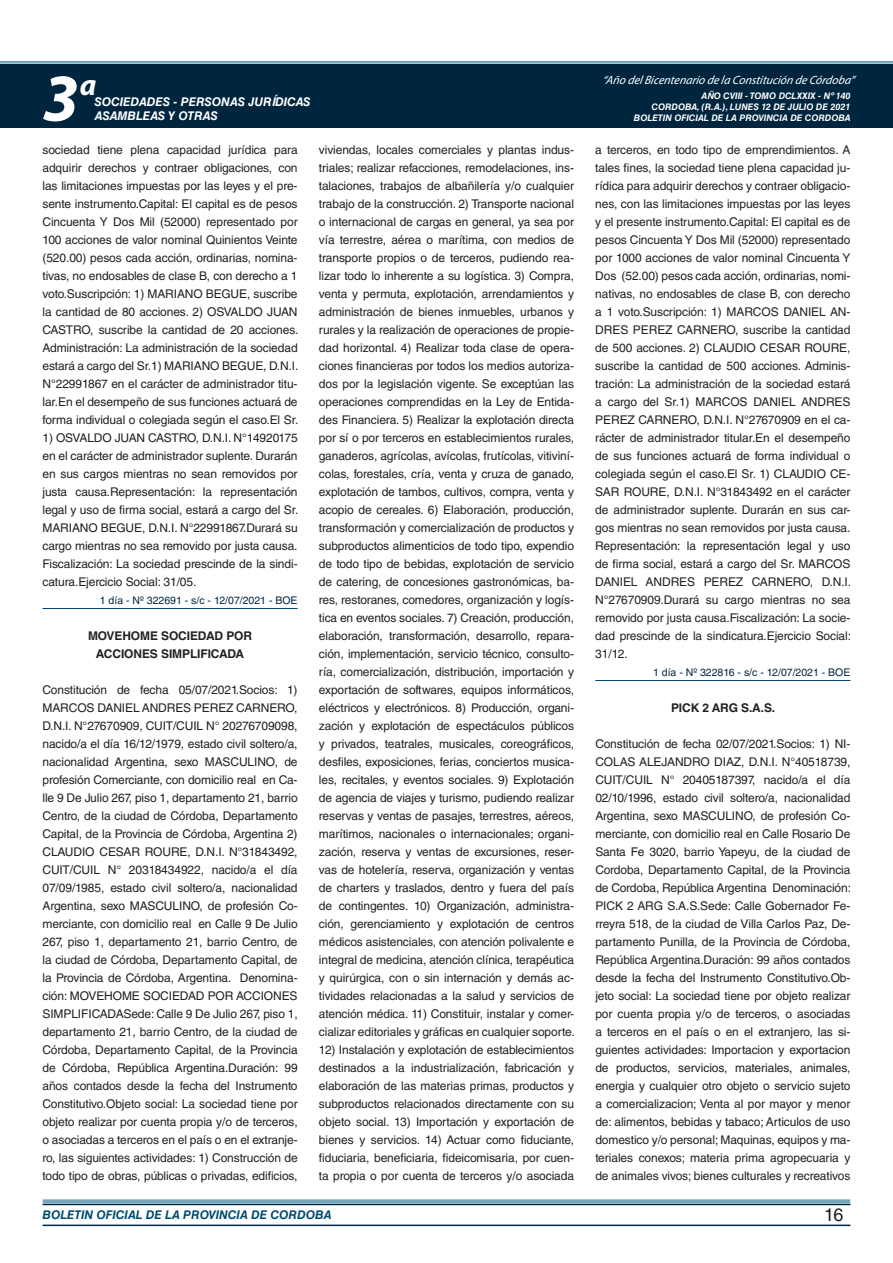
<style>
.page{position:relative;width:893px;height:1263px;background:#fff}
.page>*{position:absolute;margin:0;border:0;box-sizing:border-box;transform-origin:0 0}
.t1{font:italic 700 67.5px "Myriad Pro";color:#fff}
.t2{font:italic 700 30px "Myriad Pro";color:#fff}
.t3{font:18px "Helvetica LT Std";color:#231f20}
.t4{font:12px/18px "Helvetica LT Std";letter-spacing:-.01em;color:#231f20;text-align:justify}
.t5{font:700 12px/18px "Helvetica LT Std";letter-spacing:-.01em;color:#231f20;text-align:center}
.t6{font:italic 12px "Myriad Pro";color:#fff}
.t7{font:italic 700 12px "Helvetica LT Std";color:#fff}
.t8{font:italic 700 12px "Helvetica LT Std";color:#004b6c}
.t9{font:10.5px "Helvetica LT Std";color:#00263f}
.t10{font:italic 700 9px/10.8px "Helvetica LT Std";color:#fff;text-align:right}
</style>
<div class="page">
<div style="left:0;top:61px;width:893px;height:6px;background:#fff;opacity:.75"></div>
<div style="left:0;top:64px;width:893px;height:64px;background:#00263f"></div>
<hr style="left:43px;top:1224px;width:807px;height:2px;background:#00263f">
<div style="left:42px;top:1198px;width:809px;height:8px;background:#fff;opacity:.75"></div>
<hr style="left:43px;top:608px;width:255px;height:1px;background:#004b6c">
<hr style="left:595px;top:680px;width:255px;height:1px;background:#004b6c">
<h1 class="t1" style="left:43px;top:54px;width:38px">3</h1>
<h2 class="t2" style="left:80px;top:66px;width:18px">a</h2>
<p class="t7" style="left:95px;top:94px;width:217px">SOCIEDADES - PERSONAS JURÍDICAS</p>
<p class="t7" style="left:95px;top:109px;width:125px">ASAMBLEAS Y OTRAS</p>
<p class="t6" style="left:603px;top:72px;width:254px">“Año delBicentenario de la Constitución de Córdoba”</p>
<p class="t10" style="left:634px;top:91px;width:218px">AÑO CVIII - TOMO DCLXXIX - Nº 140<br>CORDOBA, (R.A.), LUNES 12 DE JULIO DE 2021<br>BOLETIN OFICIAL DE LA PROVINCIA DE CORDOBA</p>
<p class="t4" style="left:43px;top:141px;width:257px">sociedad tiene plena capacidad jurídica para adquirir derechos y contraer obligaciones, con las limitaciones impuestas por las leyes y el pre&shy;sente instrumento.Capital: El capital es de pesos Cincuenta Y Dos Mil (52000) representado por 100 acciones de valor nominal Quinientos Veinte (520.00) pesos cada acción, ordinarias, nomina&shy;tivas, no endosables de clase B, con derecho a 1 voto.Suscripción: 1) MARIANO BEGUE, suscribe la cantidad de 80 acciones. 2) OSVALDO JUAN CASTRO, suscribe la cantidad de 20 acciones.<br>Administración: La administración de la sociedad estará a cargo del Sr.1) MARIANO BEGUE, D.N.I.<br>N°22991867 en el carácter de administrador titu&shy;lar.En el desempeño de sus funciones actuará de forma individual o colegiada según el caso.El Sr.</p>
<p class="t4" style="left:43px;top:429px;width:257px">1) OSVALDO JUAN CASTRO, D.N.I. N°14920175 en el carácter de administrador suplente. Durarán en sus cargos mientras no sean removidos por justa causa.Representación: la representación legal y uso de firma social, estará a cargo del Sr.<br>MARIANO BEGUE, D.N.I. N°22991867.Durará su cargo mientras no sea removido por justa causa.<br>Fiscalización: La sociedad prescinde de la sindi&shy;catura.Ejercicio Social: 31/05.</p>
<p class="t9" style="left:100px;top:594px;width:199px">1 día - Nº 322691 - s/c - 12/07/2021 - BOE</p>
<p class="t5" style="left:88px;top:626px;width:166px">MOVEHOME SOCIEDAD POR<br>ACCIONES SIMPLIFICADA</p>
<p class="t4" style="left:43px;top:681px;width:257px">Constitución de fecha 05/07/2021.Socios: 1)<br>MARCOS DANIEL ANDRES PEREZ CARNERO, D.N.I. N°27670909, CUIT/CUIL N° 20276709098, nacido/a el día 16/12/1979, estado civil soltero/a, nacionalidad Argentina, sexo MASCULINO, de profesión Comerciante, con domicilio real en Ca&shy;lle 9 De Julio 267, piso 1, departamento 21, barrio Centro, de la ciudad de Córdoba, Departamento Capital, de la Provincia de Córdoba, Argentina 2)<br>CLAUDIO CESAR ROURE, D.N.I. N°31843492, CUIT/CUIL N° 20318434922, nacido/a el día 07/09/1985, estado civil soltero/a, nacionalidad Argentina, sexo MASCULINO, de profesión Co&shy;merciante, con domicilio real en Calle 9 De Julio 267, piso 1, departamento 21, barrio Centro, de la ciudad de Córdoba, Departamento Capital, de la Provincia de Córdoba, Argentina. Denomina&shy;ción: MOVEHOME SOCIEDAD POR ACCIONES SIMPLIFICADASede: Calle 9 De Julio 267, piso 1, departamento 21, barrio Centro, de la ciudad de Córdoba, Departamento Capital, de la Provincia de Córdoba, República Argentina.Duración: 99 años contados desde la fecha del Instrumento Constitutivo.Objeto social: La sociedad tiene por objeto realizar por cuenta propia y/o de terceros, o asociadas a terceros en el país o en el extranje&shy;ro, las siguientes actividades: 1) Construcción de todo tipo de obras, públicas o privadas, edificios,</p>
<p class="t4" style="left:319px;top:141px;width:257px">viviendas, locales comerciales y plantas indus&shy;triales; realizar refacciones, remodelaciones, ins&shy;talaciones, trabajos de albañilería y/o cualquier trabajo de la construcción. 2) Transporte nacional o internacional de cargas en general, ya sea por vía terrestre, aérea o marítima, con medios de transporte propios o de terceros, pudiendo rea&shy;lizar todo lo inherente a su logística. 3) Compra, venta y permuta, explotación, arrendamientos y administración de bienes inmuebles, urbanos y rurales y la realización de operaciones de propie&shy;dad horizontal. 4) Realizar toda clase de opera&shy;ciones financieras por todos los medios autoriza&shy;dos por la legislación vigente. Se exceptúan las operaciones comprendidas en la Ley de Entida&shy;des Financiera. 5) Realizar la explotación directa por sí o por terceros en establecimientos rurales, ganaderos, agrícolas, avícolas, frutícolas, vitiviní&shy;colas, forestales, cría, venta y cruza de ganado, explotación de tambos, cultivos, compra, venta y acopio de cereales. 6) Elaboración, producción, transformación y comercialización de productos y subproductos alimenticios de todo tipo, expendio de todo tipo de bebidas, explotación de servicio de catering, de concesiones gastronómicas, ba&shy;res, restoranes, comedores, organización y logís&shy;tica en eventos sociales. 7) Creación, producción, elaboración, transformación, desarrollo, repara&shy;ción, implementación, servicio técnico, consulto&shy;ría, comercialización, distribución, importación y exportación de softwares, equipos informáticos, eléctricos y electrónicos. 8) Producción, organi&shy;zación y explotación de espectáculos públicos y privados, teatrales, musicales, coreográficos, desfiles, exposiciones, ferias, conciertos musica&shy;les, recitales, y eventos sociales. 9) Explotación de agencia de viajes y turismo, pudiendo realizar reservas y ventas de pasajes, terrestres, aéreos, marítimos, nacionales o internacionales; organi&shy;zación, reserva y ventas de excursiones, reser&shy;vas de hotelería, reserva, organización y ventas de charters y traslados, dentro y fuera del país de contingentes. 10) Organización, administra&shy;ción, gerenciamiento y explotación de centros médicos asistenciales, con atención polivalente e integral de medicina, atención clínica, terapéutica y quirúrgica, con o sin internación y demás ac&shy;tividades relacionadas a la salud y servicios de atención médica. 11) Constituir, instalar y comer&shy;cializar editoriales y gráficas en cualquier soporte.</p>
<p class="t4" style="left:319px;top:1041px;width:257px">12) Instalación y explotación de establecimientos destinados a la industrialización, fabricación y elaboración de las materias primas, productos y subproductos relacionados directamente con su objeto social. 13) Importación y exportación de bienes y servicios. 14) Actuar como fiduciante, fiduciaria, beneficiaria, fideicomisaria, por cuen&shy;ta propia o por cuenta de terceros y/o asociada</p>
<p class="t4" style="left:595px;top:141px;width:257px">a terceros, en todo tipo de emprendimientos. A tales fines, la sociedad tiene plena capacidad ju&shy;rídica para adquirir derechos y contraer obligacio&shy;nes, con las limitaciones impuestas por las leyes y el presente instrumento.Capital: El capital es de pesos Cincuenta Y Dos Mil (52000) representado por 1000 acciones de valor nominal Cincuenta Y Dos (52.00) pesos cada acción, ordinarias, nomi&shy;nativas, no endosables de clase B, con derecho a 1 voto.Suscripción: 1) MARCOS DANIEL AN-DRES PEREZ CARNERO, suscribe la cantidad de 500 acciones. 2) CLAUDIO CESAR ROURE, suscribe la cantidad de 500 acciones. Adminis&shy;tración: La administración de la sociedad estará a cargo del Sr.1) MARCOS DANIEL ANDRES PEREZ CARNERO, D.N.I. N°27670909 en el ca&shy;rácter de administrador titular.En el desempeño de sus funciones actuará de forma individual o colegiada según el caso.El Sr. 1) CLAUDIO CE-SAR ROURE, D.N.I. N°31843492 en el carácter de administrador suplente. Durarán en sus car&shy;gos mientras no sean removidos por justa causa.<br>Representación: la representación legal y uso de firma social, estará a cargo del Sr. MARCOS DANIEL ANDRES PEREZ CARNERO, D.N.I.<br>N°27670909.Durará su cargo mientras no sea removido por justa causa.Fiscalización: La socie&shy;dad prescinde de la sindicatura.Ejercicio Social:<br>31/12.</p>
<p class="t9" style="left:653px;top:666px;width:199px">1 día - Nº 322816 - s/c - 12/07/2021 - BOE</p>
<p class="t5" style="left:671px;top:698px;width:106px">PICK 2 ARG S.A.S.</p>
<p class="t4" style="left:595px;top:735px;width:257px">Constitución de fecha 02/07/2021.Socios: 1) NI-COLAS ALEJANDRO DIAZ, D.N.I. N°40518739, CUIT/CUIL N° 20405187397, nacido/a el día 02/10/1996, estado civil soltero/a, nacionalidad Argentina, sexo MASCULINO, de profesión Co&shy;merciante, con domicilio real en Calle Rosario De Santa Fe 3020, barrio Yapeyu, de la ciudad de Cordoba, Departamento Capital, de la Provincia de Cordoba, República Argentina Denominación:<br>PICK 2 ARG S.A.S.Sede: Calle Gobernador Fe&shy;rreyra 518, de la ciudad de Villa Carlos Paz, De&shy;partamento Punilla, de la Provincia de Córdoba, República Argentina.Duración: 99 años contados desde la fecha del Instrumento Constitutivo.Ob&shy;jeto social: La sociedad tiene por objeto realizar por cuenta propia y/o de terceros, o asociadas a terceros en el país o en el extranjero, las si&shy;guientes actividades: Importacion y exportacion de productos, servicios, materiales, animales, energia y cualquier otro objeto o servicio sujeto a comercializacion; Venta al por mayor y menor de: alimentos, bebidas y tabaco; Articulos de uso domestico y/o personal; Maquinas, equipos y ma&shy;teriales conexos; materia prima agropecuaria y de animales vivos; bienes culturales y recreativos</p>
<p class="t8" style="left:43px;top:1208px;width:290px">BOLETIN OFICIAL DE LA PROVINCIA DE CORDOBA</p>
<h3 class="t3" style="left:824px;top:1204px;width:21px">16</h3>
</div>
